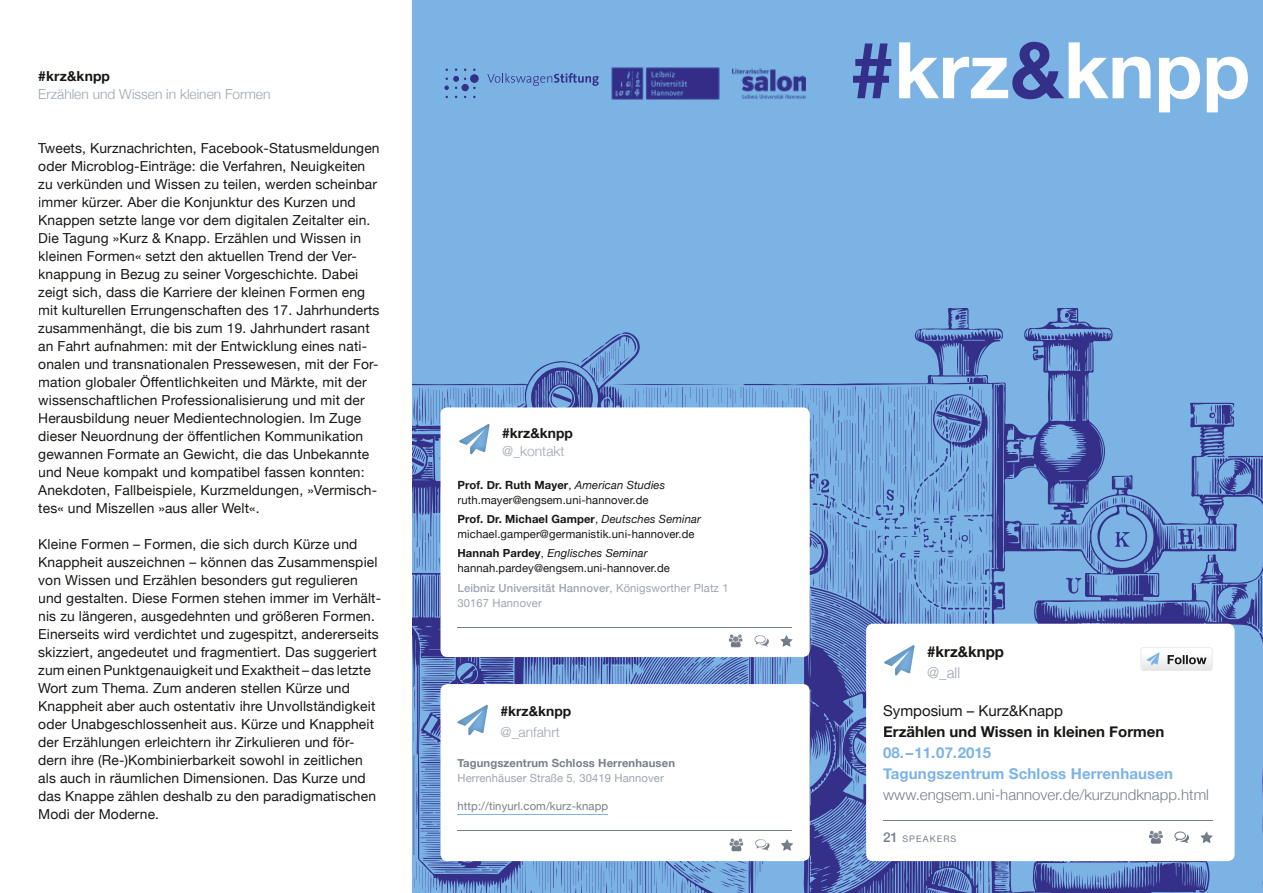
<style>
.page{position:relative;width:1263px;height:893px;background:#fff}
.page>*{position:absolute;margin:0;border:0;box-sizing:border-box;transform-origin:0 0}
.t1{font:700 78.15px "Helvetica Neue";color:#fff}
.t2{font:700 15px/21px "Helvetica Neue";letter-spacing:.01em;color:#7cb3e5}
.t3{font:300 15px "Helvetica Neue";color:#777f8a}
.t4{font:700 15px "Helvetica Neue";color:#181715}
.t5{font:15px "Helvetica Neue";color:#181715}
.t6{font:300 15px "Helvetica Neue";color:#9da4b0}
.t7{font:13.8px/18px "Helvetica Neue";letter-spacing:.01em;color:#181715}
.t8{font:300 13.8px "Helvetica Neue";color:#9da4b0}
.t9{font:700 13.8px "Helvetica Neue";color:#181715}
.t10{font:11.25px/15px "Helvetica Neue";letter-spacing:.01em;color:#181715}
.t11{font:11.25px/15px "Helvetica Neue";letter-spacing:.01em;color:#9da4b0}
.t12{font:700 11.25px "Helvetica Neue";letter-spacing:.01em;color:#777f8a}
.t13{font:11.25px "Helvetica Neue";letter-spacing:.01em;color:#777f8a}
.t14{font:9px "Helvetica Neue";letter-spacing:.12em;color:#777f8a}
.s1{font-weight:700}
.s2{font-style:italic}
.s3{font-weight:500}
.s4{color:#342f88}
.s5{font-weight:500;font-size:13.5px}
</style>
<div class="page">
<div style="left:412px;top:0;width:851px;height:893px;background:#7cb3e5"></div>
<svg style="left:412px;top:308px;width:851px;height:585px"></svg>
<div style="left:440px;top:407px;width:370px;height:250px;background:#fff;border-radius:7px"></div>
<hr style="left:457px;top:627px;width:335px;height:1px;background:#777f8a">
<img style="left:459px;top:424px;width:30px;height:30px">
<svg style="left:780px;top:635px;width:12px;height:12px"></svg>
<img style="left:611px;top:67px;width:109px;height:33px">
<svg style="left:487px;top:73px;width:112px;height:13px"></svg>
<div style="left:461px;top:84px;width:8px;height:7px;background:#342f88;border-radius:50%"></div>
<div style="left:470px;top:74px;width:9px;height:9px;background:#342f88;border-radius:50%"></div>
<svg style="left:444px;top:68px;width:22px;height:22px"></svg>
<img style="left:733px;top:68px;width:73px;height:30px">
<div style="left:440px;top:684px;width:370px;height:177px;background:#fff;border-radius:7px"></div>
<hr style="left:457px;top:814px;width:151px;height:1px;background:#7cb3e5">
<hr style="left:457px;top:830px;width:335px;height:1px;background:#777f8a">
<svg style="left:781px;top:839px;width:12px;height:12px"></svg>
<img style="left:458px;top:705px;width:30px;height:30px">
<div style="left:866px;top:624px;width:368px;height:237px;background:#fff;border-radius:7px"></div>
<hr style="left:883px;top:820px;width:329px;height:1px;background:#777f8a">
<img style="left:884px;top:645px;width:30px;height:30px">
<svg style="left:1140px;top:647px;width:72px;height:24px"></svg>
<svg style="left:1200px;top:831px;width:12px;height:12px"></svg>
<svg style="left:1174px;top:831px;width:15px;height:12px"></svg>
<svg style="left:1149px;top:831px;width:14px;height:13px"></svg>
<img style="left:729px;top:838px;width:40px;height:13px">
<img style="left:729px;top:634px;width:40px;height:13px">
<p class="t9" style="left:38px;top:65px;width:73px">#krz&amp;knpp</p>
<p class="t8" style="left:38px;top:83px;width:234px">Erzählen und Wissen in kleinen Formen</p>
<p class="t7" style="left:38px;top:140px;width:343px">Tweets, Kurznachrichten, Facebook-Statusmeldungen oder Microblog-Einträge: die Verfahren, Neuigkeiten zu verkünden und Wissen zu teilen, werden scheinbar immer kürzer. Aber die Konjunktur des Kurzen und Knappen setzte lange vor dem digitalen Zeitalter ein.<br>Die Tagung »Kurz &amp; Knapp. Erzählen und Wissen in kleinen Formen« setzt den aktuellen Trend der Ver&shy;knappung in Bezug zu seiner Vorgeschichte. Dabei zeigt sich, dass die Karriere der kleinen Formen eng mit kulturellen Errungenschaften des 17. Jahrhunderts zusammenhängt, die bis zum 19. Jahrhundert rasant an Fahrt aufnahmen: mit der Entwicklung eines nati&shy;onalen und transnationalen Pressewesen, mit der For&shy;mation globaler Öffentlichkeiten und Märkte, mit der wissenschaftlichen Professionalisierung und mit der Herausbildung neuer Medientechnologien. Im Zuge dieser Neuordnung der öffentlichen Kommunikation gewannen Formate an Gewicht, die das Unbekannte und Neue kompakt und kompatibel fassen konnten:<br>Anekdoten, Fallbeispiele, Kurzmeldungen, »Vermisch&shy;tes« und Miszellen »aus aller Welt«.</p>
<p class="t7" style="left:38px;top:536px;width:344px">Kleine Formen – Formen, die sich durch Kürze und Knappheit auszeichnen – können das Zusammenspiel von Wissen und Erzählen besonders gut regulieren und gestalten. Diese Formen stehen immer im Verhält&shy;nis zu längeren, ausgedehnten und größeren Formen.<br>Einerseits wird verdichtet und zugespitzt, andererseits skizziert, angedeutet und fragmentiert. Das suggeriert zum einen Punktgenauigkeit und Exaktheit – das letzte Wort zum Thema. Zum anderen stellen Kürze und Knappheit aber auch ostentativ ihre Unvollständigkeit oder Unabgeschlossenheit aus. Kürze und Knappheit der Erzählungen erleichtern ihr Zirkulieren und för&shy;dern ihre (Re-)Kombinierbarkeit sowohl in zeitlichen als auch in räumlichen Dimensionen. Das Kurze und das Knappe zählen deshalb zu den paradigmatischen Modi der Moderne.</p>
<p class="t9" style="left:502px;top:422px;width:72px">#krz&amp;knpp</p>
<p class="t8" style="left:502px;top:440px;width:64px">@_kontakt</p>
<p class="t10" style="left:457px;top:478px;width:209px"><span class="s1">Prof. Dr. Ruth Mayer</span>, <span class="s2">American Studies </span>ruth.mayer@engsem.uni-hannover.de</p>
<p class="t10" style="left:457px;top:512px;width:245px"><span class="s1">Prof. Dr. Michael Gamper</span>, <span class="s2">Deutsches Seminar </span>michael.gamper@germanistik.uni-hannover.de</p>
<p class="t10" style="left:457px;top:547px;width:214px"><span class="s1">Hannah Pardey</span>, <span class="s2">Englisches Seminar </span>hannah.pardey@engsem.uni-hannover.de</p>
<p class="t11" style="left:457px;top:581px;width:273px"><span class="s3">Leibniz Universität Hannover</span>, Königsworther Platz 1<br>30167 Hannover</p>
<p class="t9" style="left:501px;top:700px;width:72px">#krz&amp;knpp</p>
<p class="t8" style="left:501px;top:721px;width:61px">@_anfahrt</p>
<p class="t12" style="left:457px;top:754px;width:219px">Tagungszentrum Schloss Herrenhausen</p>
<p class="t11" style="left:457px;top:771px;width:208px">Herrenhäuser Straße 5, 30419 Hannover</p>
<p class="t13" style="left:457px;top:798px;width:152px">http://tinyurl.com/kurz-knapp</p>
<h1 class="t1" style="left:850px;top:9px;width:401px"><span class="s4">#</span>krz<span class="s4">&amp;</span>knpp</h1>
<p class="t4" style="left:927px;top:640px;width:78px">#krz&amp;knpp</p>
<p class="t6" style="left:927px;top:660px;width:34px">@_all</p>
<p class="t5" style="left:883px;top:700px;width:181px">Symposium – Kurz&amp;Knapp</p>
<p class="t4" style="left:883px;top:720px;width:283px">Erzählen und Wissen in kleinen Formen</p>
<p class="t2" style="left:883px;top:742px;width:291px">08.–11.07.2015<br>Tagungszentrum Schloss Herrenhausen</p>
<p class="t3" style="left:883px;top:782px;width:327px">www.engsem.uni-hannover.de/kurzundknapp.html</p>
<p class="t14" style="left:883px;top:832px;width:75px"><span class="s5">21</span> SPEAKERS</p>
</div>
